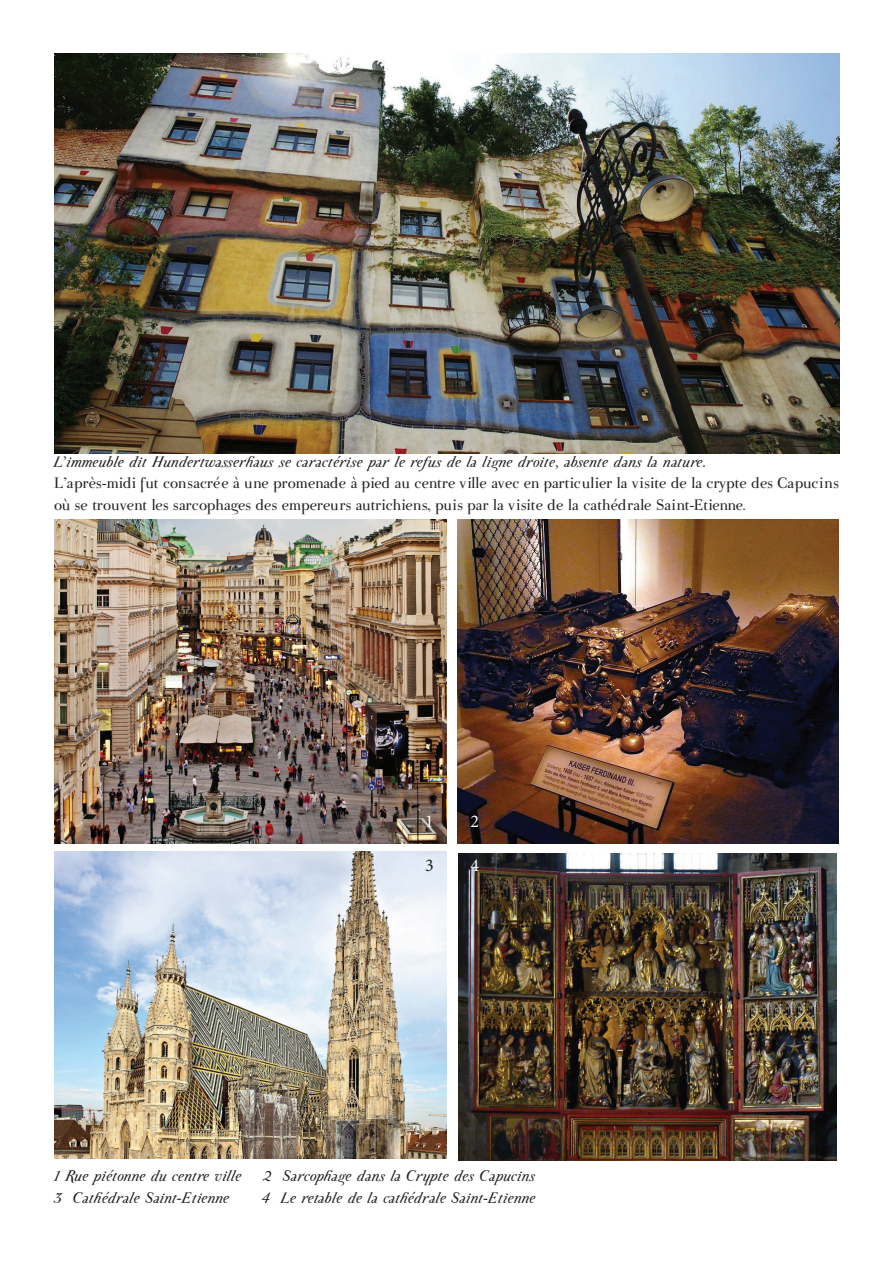
<style>
.page{position:relative;width:893px;height:1263px;background:#fff}
.page>*{position:absolute;margin:0;border:0;box-sizing:border-box;transform-origin:0 0}
.t1{font:italic 18px/21.6px "Parma Petit";color:#231f20}
.t2{font:18px/21.6px "Parma Petit";color:#231f20}
.t3{font:18px "Minion Pro";color:#fff}
.t4{font:18px "Minion Pro";color:#231f20}
</style>
<div class="page">
<img style="left:54px;top:53px;width:785px;height:401px">
<img style="left:54px;top:520px;width:392px;height:323px">
<img style="left:457px;top:520px;width:382px;height:323px">
<img style="left:54px;top:851px;width:393px;height:308px">
<img style="left:458px;top:854px;width:379px;height:307px">
<p class="t1" style="left:54px;top:451px;width:653px">L’immeuble dit Hundertwasserhaus se caractérise par le refus de la ligne droite, absente dans la nature.</p>
<p class="t2" style="left:54px;top:473px;width:786px">L’après-midi fut consacrée à une promenade à pied au centre ville avec en particulier la visite de la crypte des Capucins où se trouvent les sarcophages des empereurs autrichiens, puis par la visite de la cathédrale Saint-Etienne.</p>
<p class="t3" style="left:425px;top:810px;width:10px">1</p>
<p class="t3" style="left:471px;top:810px;width:10px">2</p>
<p class="t4" style="left:425px;top:853px;width:10px">3</p>
<p class="t3" style="left:471px;top:853px;width:10px">4</p>
<p class="t1" style="left:54px;top:1166px;width:483px">1 Rue piétonne du centre ville 2 Sarcophage dans la Crypte des Capucins<br>3 Cathédrale Saint-Etienne</p>
<p class="t1" style="left:262px;top:1187px;width:275px">4 Le retable de la cathédrale Saint-Etienne</p>
</div>
